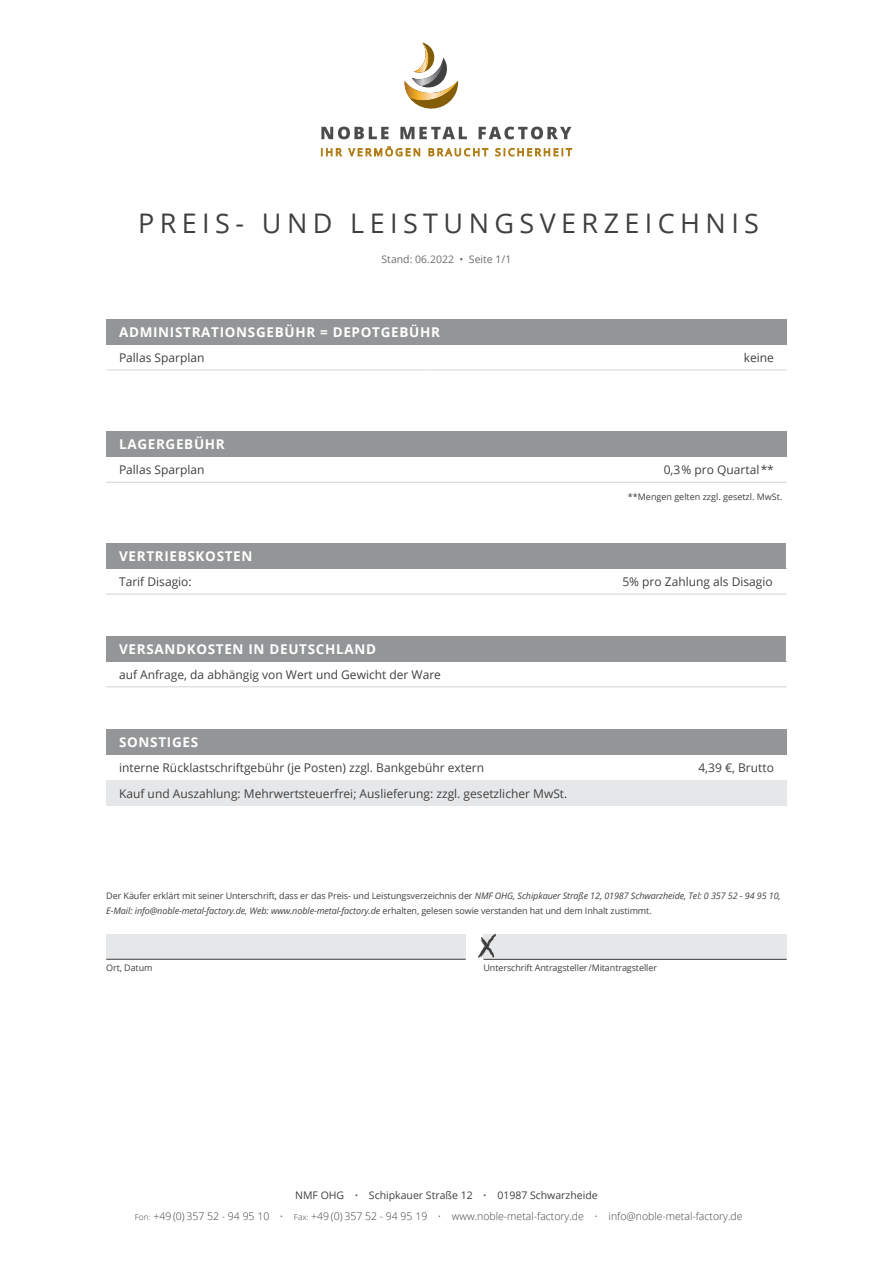
<style>
.page{position:relative;width:893px;height:1263px;background:#fff}
.page>*{position:absolute;margin:0;border:0;box-sizing:border-box;transform-origin:0 0}
.t1{font:27px "Open Sans";letter-spacing:.2em;color:#404041}
.t2{font:700 13.5px "Open Sans";letter-spacing:.05em;color:#fff}
.t3{font:12px "Open Sans";color:#404041}
.t4{font:300 10.5px/21.3px "Open Sans";color:#404041}
.t5{font:10.5px "Open Sans";color:#6c6e70}
.t6{font:9px/15px "Open Sans";letter-spacing:-.01em;color:#404041}
.s1{font-style:italic}
.s2{font-weight:400}
.s3{font-weight:400;font-size:7.5px}
.s4{font-size:8.25px}
.s5{font-size:7.5px}
</style>
<div class="page">
<svg style="left:404px;top:46px;width:55px;height:63px"></svg>
<img style="left:414px;top:43px;width:15px;height:30px">
<svg style="left:321px;top:148px;width:21px;height:8px"></svg>
<svg style="left:349px;top:147px;width:71px;height:9px"></svg>
<svg style="left:429px;top:148px;width:59px;height:8px"></svg>
<svg style="left:496px;top:148px;width:76px;height:8px"></svg>
<svg style="left:321px;top:127px;width:68px;height:12px"></svg>
<svg style="left:400px;top:127px;width:67px;height:12px"></svg>
<svg style="left:479px;top:127px;width:92px;height:12px"></svg>
<div style="left:106px;top:319px;width:681px;height:25px;background:#939597"></div>
<hr style="left:106px;top:370px;width:319px;height:1px;background:#d5d6d8">
<hr style="left:425px;top:370px;width:362px;height:1px;background:#d5d6d8">
<div style="left:106px;top:431px;width:681px;height:26px;background:#939597"></div>
<hr style="left:106px;top:482px;width:404px;height:1px;background:#d1d2d4">
<hr style="left:510px;top:482px;width:277px;height:1px;background:#d1d2d4">
<div style="left:106px;top:636px;width:681px;height:25px;background:#939597"></div>
<svg style="left:786px;top:636px;width:1px;height:25px"></svg>
<hr style="left:106px;top:686px;width:681px;height:1px;background:#d1d2d4">
<div style="left:106px;top:934px;width:360px;height:25px;background:#e6e7e8"></div>
<hr style="left:106px;top:959px;width:360px;height:1px;background:#404041">
<div style="left:484px;top:934px;width:303px;height:26px;background:#e6e7e8"></div>
<svg style="left:478px;top:933px;width:18px;height:25px"></svg>
<hr style="left:484px;top:959px;width:303px;height:1px;background:#404041">
<div style="left:106px;top:543px;width:681px;height:25px;background:#939597"></div>
<svg style="left:786px;top:543px;width:1px;height:25px"></svg>
<hr style="left:106px;top:594px;width:681px;height:1px;background:#d1d2d4">
<div style="left:106px;top:729px;width:681px;height:26px;background:#939597"></div>
<div style="left:106px;top:780px;width:681px;height:26px;background:#e6e7e8"></div>
<h1 class="t1" style="left:138px;top:213px;width:622px">PREIS- UND LEISTUNGSVERZEICHNIS</h1>
<p class="t5" style="left:382px;top:255px;width:131px">Stand: 06.2022 • Seite 1/1</p>
<h2 class="t2" style="left:119px;top:324px;width:322px">ADMINISTRATIONSGEBÜHR = DEPOTGEBÜHR</h2>
<h3 class="t3" style="left:119px;top:353px;width:87px">Pallas Sparplan</h3>
<h3 class="t3" style="left:744px;top:353px;width:32px">keine</h3>
<h2 class="t2" style="left:119px;top:436px;width:107px">LAGERGEBÜHR</h2>
<h3 class="t3" style="left:119px;top:465px;width:87px">Pallas Sparplan</h3>
<h3 class="t3" style="left:664px;top:465px;width:112px">0,3% pro Quartal**</h3>
<p class="t6" style="left:628px;top:490px;width:156px">**Mengen gelten zzgl. gesetzl. MwSt.</p>
<h2 class="t2" style="left:119px;top:548px;width:135px">VERTRIEBSKOSTEN</h2>
<h3 class="t3" style="left:119px;top:577px;width:74px">Tarif Disagio:</h3>
<h3 class="t3" style="left:622px;top:577px;width:152px">5% pro Zahlung als Disagio</h3>
<h2 class="t2" style="left:119px;top:641px;width:258px">VERSANDKOSTEN IN DEUTSCHLAND</h2>
<h3 class="t3" style="left:119px;top:669px;width:323px">auf Anfrage, da abhängig von Wert und Gewicht der Ware</h3>
<h2 class="t2" style="left:119px;top:735px;width:81px">SONSTIGES</h2>
<h3 class="t3" style="left:119px;top:763px;width:366px">interne Rücklastschriftgebühr (je Posten) zzgl. Bankgebühr extern</h3>
<h3 class="t3" style="left:698px;top:763px;width:77px">4,39 €, Brutto</h3>
<h3 class="t3" style="left:119px;top:789px;width:450px">Kauf und Auszahlung: Mehrwertsteuerfrei; Auslieferung: zzgl. gesetzlicher MwSt.</h3>
<p class="t6" style="left:106px;top:889px;width:676px">Der Käufer erklärt mit seiner Unterschrift, dass er das Preis- und Leistungsverzeichnis der <span class="s1">NMF OHG, Schipkauer Straße 12, 01987 Schwarzheide, Tel: 0 357 52 - 94 95 10,<br>E-Mail: info@noble-metal-factory.de, Web: www.noble-metal-factory.de</span> erhalten, gelesen sowie verstanden hat und dem Inhalt zustimmt.</p>
<p class="t6" style="left:106px;top:961px;width:48px">Ort, Datum</p>
<p class="t6" style="left:483px;top:961px;width:175px">Unterschrift Antragsteller/Mitantragsteller</p>
<p class="t4" style="left:135px;top:1186px;width:609px;text-indent:160px"><span class="s2">NMF OHG</span> <span class="s3">•</span> <span class="s2">Schipkauer Straße 12</span> <span class="s3">•</span> <span class="s2">01987 Schwarzheide<br></span><span class="s4">Fon:</span> +49 (0) 357 52 - 94 95 10 <span class="s5">•</span> <span class="s4">Fax:</span> +49 (0) 357 52 - 94 95 19 <span class="s5">•</span> www.noble-metal-factory.de <span class="s5">•</span> info@noble-metal-factory.de</p>
</div>
